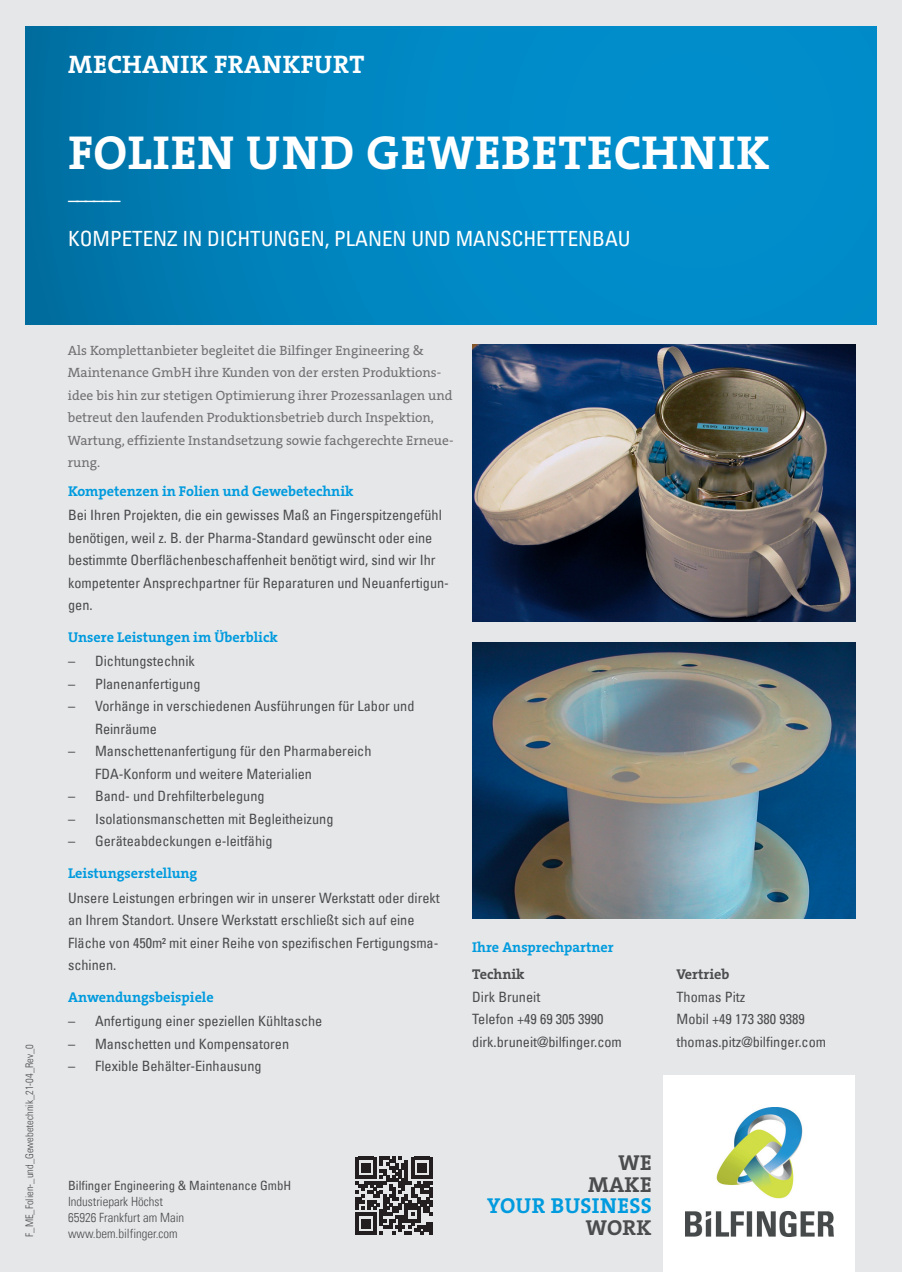
<style>
.page{position:relative;width:902px;height:1272px;background:#fff}
.page>*{position:absolute;margin:0;border:0;box-sizing:border-box;transform-origin:0 0}
.t1{font:700 48px "The Serif W7";letter-spacing:.015em;color:#fff}
.t2{font:700 25.5px "The Serif W7";letter-spacing:.015em;color:#fff}
.t3{font:700 21.75px "The Serif W7";letter-spacing:.015em;color:#009bde}
.t4{font:700 21.75px/21.8px "The Serif W7";letter-spacing:.015em;color:#4b4c4d;text-align:right}
.t5{font:condensed 21px/38.5px "Univers Com 57";color:#fff}
.t6{font:condensed 14.25px/22.5px "Univers Com 57";color:#4b4c4d}
.t7{font:700 14.25px "The Serif W7";color:#009bde}
.t8{font:700 14.25px "The Serif W7";color:#4b4c4d}
.t9{font:13.5px/22.5px "The Serif W5 Plain";color:#717074}
.t10{font:12.75px/15.8px "Univers Com 47 Light Cond";color:#4b4c4d}
.t11{font:condensed 12.75px "Univers Com 57";color:#4b4c4d}
.t12{font:10.5px "Univers Com 47 Light Cond";color:#4b4c4d}
</style>
<div class="page">
<div style="left:0;top:0;width:901px;height:1271px;background:#e6e7e9"></div>
<div style="left:26px;top:26px;width:850px;height:298px;background:linear-gradient(to right,#0077ac,#0093d4)"></div>
<img style="left:472px;top:344px;width:383px;height:277px">
<img style="left:472px;top:642px;width:383px;height:276px">
<svg style="left:355px;top:1156px;width:78px;height:78px"></svg>
<div style="left:663px;top:1074px;width:192px;height:193px;background:#fff"></div>
<img style="left:685px;top:1107px;width:148px;height:129px">
<hr style="left:663px;top:1267px;width:192px;height:4px;background:#fff">
<h2 class="t2" style="left:68px;top:48px;width:297px">MECHANIK FRANKFURT</h2>
<h1 class="t1" style="left:68px;top:122px;width:703px">FOLIEN UND GEWEBETECHNIK</h1>
<h3 class="t5" style="left:68px;top:180px;width:564px">––––––<br>KOMPETENZ IN DICHTUNGEN, PLANEN UND MANSCHETTENBAU</h3>
<p class="t12" style="left:23px;top:1236px;width:194px;rotate:-90deg">F_ME_Folien-_und_Gewebetechnik_21-04_Rev_0</p>
<p class="t9" style="left:68px;top:339px;width:387px">Als Komplettanbieter begleitet die Bilfinger Engineering &amp; Maintenance GmbH ihre Kunden von der ersten Produktions&shy;idee bis hin zur stetigen Optimierung ihrer Prozessanlagen und betreut den laufenden Produktionsbetrieb durch Inspektion, Wartung, effiziente Instandsetzung sowie fachgerechte Erneue&shy;rung.</p>
<p class="t7" style="left:68px;top:481px;width:287px">Kompetenzen in Folien und Gewebetechnik</p>
<p class="t6" style="left:68px;top:503px;width:382px">Bei Ihren Projekten, die ein gewisses Maß an Fingerspitzengefühl benötigen, weil z. B. der Pharma-Standard gewünscht oder eine bestimmte Oberflächenbeschaffenheit benötigt wird, sind wir Ihr kompetenter Ansprechpartner für Reparaturen und Neuanfertigun&shy;gen.</p>
<p class="t7" style="left:68px;top:628px;width:211px">Unsere Leistungen im Überblick</p>
<p class="t6" style="left:68px;top:650px;width:128px">– Dichtungstechnik</p>
<p class="t6" style="left:68px;top:672px;width:134px">– Planenanfertigung</p>
<p class="t6" style="left:95px;top:695px;width:321px;text-indent:-27px">– Vorhänge in verschiedenen Ausführungen für Labor und<br>Reinräume</p>
<p class="t6" style="left:95px;top:740px;width:278px;text-indent:-27px">– Manschettenanfertigung für den Pharmabereich<br>FDA-Konform und weitere Materialien</p>
<p class="t6" style="left:68px;top:785px;width:198px">– Band- und Drehfilterbelegung</p>
<p class="t6" style="left:68px;top:807px;width:267px">– Isolationsmanschetten mit Begleitheizung</p>
<p class="t6" style="left:68px;top:830px;width:206px">– Geräteabdeckungen e-leitfähig</p>
<p class="t7" style="left:68px;top:864px;width:131px">Leistungserstellung</p>
<p class="t6" style="left:68px;top:886px;width:373px">Unsere Leistungen erbringen wir in unserer Werkstatt oder direkt an Ihrem Standort. Unsere Werkstatt erschließt sich auf eine Fläche von 450m² mit einer Reihe von spezifischen Fertigungsma&shy;schinen.</p>
<p class="t7" style="left:68px;top:987px;width:147px">Anwendungsbeispiele</p>
<p class="t6" style="left:68px;top:1009px;width:256px">– Anfertigung einer speziellen Kühltasche</p>
<p class="t6" style="left:68px;top:1032px;width:222px">– Manschetten und Kompensatoren</p>
<p class="t6" style="left:68px;top:1054px;width:195px">– Flexible Behälter-Einhausung</p>
<p class="t7" style="left:472px;top:937px;width:143px">Ihre Ansprechpartner</p>
<p class="t8" style="left:472px;top:965px;width:54px">Technik</p>
<p class="t6" style="left:472px;top:985px;width:151px">Dirk Bruneit<br>Telefon +49 69 305 3990 dirk.bruneit@bilfinger.com</p>
<p class="t8" style="left:676px;top:965px;width:55px">Vertrieb</p>
<p class="t6" style="left:676px;top:985px;width:151px">Thomas Pitz<br>Mobil +49 173 380 9389 thomas.pitz@bilfinger.com</p>
<p class="t11" style="left:68px;top:1177px;width:225px">Bilfinger Engineering &amp; Maintenance GmbH</p>
<p class="t10" style="left:68px;top:1193px;width:118px">Industriepark Höchst<br>65926 Frankfurt am Main www.bem.bilfinger.com</p>
<h3 class="t4" style="left:588px;top:1151px;width:65px">WE<br>MAKE</h3>
<h3 class="t3" style="left:487px;top:1192px;width:166px">YOUR BUSINESS</h3>
<h3 class="t4" style="left:586px;top:1216px;width:67px">WORK</h3>
</div>
